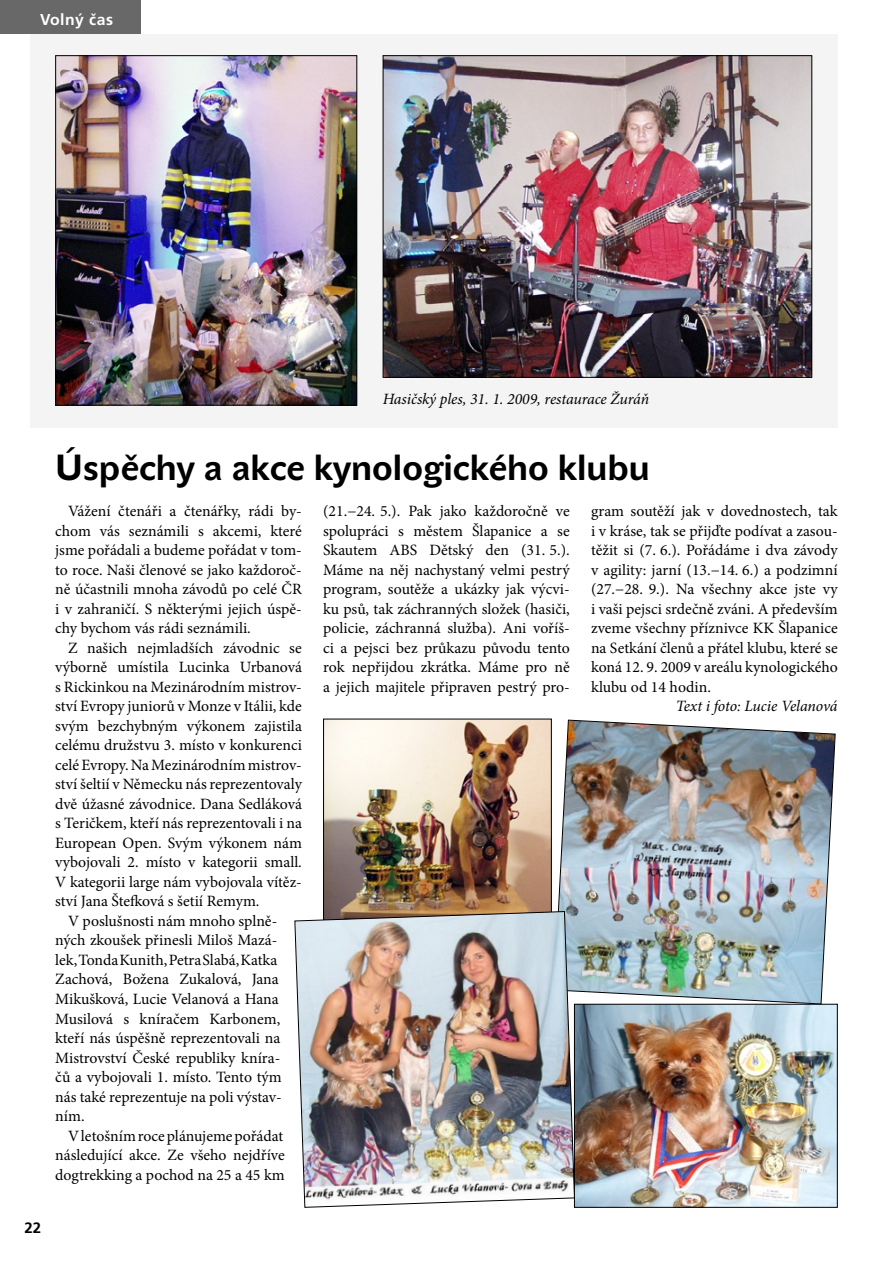
<style>
.page{position:relative;width:893px;height:1263px;background:#fff}
.page>*{position:absolute;margin:0;border:0;box-sizing:border-box;transform-origin:0 0}
.t1{font:700 36px "John Sans Text Pro";color:#000}
.t2{font:15.75px/19.5px "Minion Pro";color:#000;text-align:justify}
.t3{font:italic 15.75px "Minion Pro";letter-spacing:-.01em;color:#000}
.t4{font:700 15.75px "Frutiger CE";letter-spacing:.03em;color:#fff}
.t5{font:700 15px "Frutiger CE";color:#000}
</style>
<div class="page">
<div style="left:30px;top:34px;width:808px;height:394px;background:#f4f4f4"></div>
<img style="left:57px;top:57px;width:298px;height:346px">
<div style="left:55px;top:55px;width:302px;height:350px;border:1px solid #000"></div>
<img style="left:385px;top:57px;width:425px;height:319px">
<div style="left:383px;top:55px;width:429px;height:323px;border:1px solid #000"></div>
<img style="left:325px;top:721px;width:225px;height:190px">
<div style="left:323px;top:719px;width:229px;height:209px;border:1px solid #000"></div>
<img style="left:576px;top:1006px;width:260px;height:200px">
<div style="left:574px;top:1004px;width:264px;height:204px;border:1px solid #000"></div>
<img style="left:557px;top:719px;width:279px;height:286px">
<img style="left:294px;top:911px;width:281px;height:297px">
<div style="left:0;top:0;width:140px;height:34px;background:#686868"></div>
<p class="t4" style="left:40px;top:11px;width:74px">Volný čas</p>
<p class="t3" style="left:383px;top:388px;width:268px">Hasičský ples, 31. 1. 2009, restaurace Žuráň</p>
<p class="t1" style="left:55px;top:446px;width:596px">Úspěchy a akce kynologického klubu</p>
<p class="t2" style="left:68px;top:502px;width:235px">Vážení čtenáři a čtenářky, rádi by-</p>
<p class="t2" style="left:55px;top:521px;width:248px">chom vás seznámili s akcemi, které</p>
<p class="t2" style="left:55px;top:541px;width:248px">jsme pořádali a budeme pořádat v tom-</p>
<p class="t2" style="left:55px;top:560px;width:248px">to roce. Naši členové se jako každoroč-</p>
<p class="t2" style="left:55px;top:580px;width:248px">ně účastnili mnoha závodů po celé ČR</p>
<p class="t2" style="left:55px;top:599px;width:248px">i v zahraničí. S některými jejich úspě-</p>
<p class="t2" style="left:55px;top:619px;width:197px">chy bychom vás rádi seznámili.</p>
<p class="t2" style="left:68px;top:638px;width:235px">Z našich nejmladších závodnic se</p>
<p class="t2" style="left:55px;top:658px;width:248px">výborně umístila Lucinka Urbanová</p>
<p class="t2" style="left:55px;top:677px;width:248px">s Rickinkou na Mezinárodním mistrov-</p>
<p class="t2" style="left:55px;top:697px;width:248px">ství Evropy juniorů v Monze v Itálii, kde</p>
<p class="t2" style="left:55px;top:716px;width:248px">svým bezchybným výkonem zajistila</p>
<p class="t2" style="left:55px;top:736px;width:248px">celému družstvu 3. místo v konkurenci</p>
<p class="t2" style="left:55px;top:755px;width:248px">celé Evropy. Na Mezinárodním mistrov-</p>
<p class="t2" style="left:55px;top:775px;width:248px">ství šeltií v Německu nás reprezentovaly</p>
<p class="t2" style="left:55px;top:794px;width:248px">dvě úžasné závodnice. Dana Sedláková</p>
<p class="t2" style="left:55px;top:814px;width:248px">s Teričkem, kteří nás reprezentovali i na</p>
<p class="t2" style="left:55px;top:833px;width:248px">European Open. Svým výkonem nám</p>
<p class="t2" style="left:55px;top:853px;width:248px">vybojovali 2. místo v kategorii small.</p>
<p class="t2" style="left:55px;top:872px;width:248px">V kategorii large nám vybojovala vítěz-</p>
<p class="t2" style="left:55px;top:892px;width:206px">ství Jana Štefková s šetií Remym.</p>
<p class="t2" style="left:68px;top:911px;width:211px">V poslušnosti nám mnoho splně-</p>
<p class="t2" style="left:55px;top:931px;width:224px">ných zkoušek přinesli Miloš Mazá-</p>
<p class="t2" style="left:55px;top:950px;width:223px">lek, Tonda Kunith, Petra Slabá, Katka</p>
<p class="t2" style="left:55px;top:970px;width:225px">Zachová, Božena Zukalová, Jana</p>
<p class="t2" style="left:55px;top:989px;width:225px">Mikušková, Lucie Velanová a Hana</p>
<p class="t2" style="left:55px;top:1009px;width:227px">Musilová s kníračem Karbonem,</p>
<p class="t2" style="left:55px;top:1028px;width:227px">kteří nás úspěšně reprezentovali na</p>
<p class="t2" style="left:55px;top:1048px;width:227px">Mistrovství České republiky kníra-</p>
<p class="t2" style="left:55px;top:1067px;width:228px">čů a vybojovali 1. místo. Tento tým</p>
<p class="t2" style="left:55px;top:1087px;width:228px">nás také reprezentuje na poli výstav-</p>
<p class="t2" style="left:55px;top:1106px;width:31px">ním.</p>
<p class="t2" style="left:68px;top:1126px;width:217px">Vletošním roce plánujeme pořádat</p>
<p class="t2" style="left:55px;top:1145px;width:231px">následující akce. Ze všeho nejdříve</p>
<p class="t2" style="left:55px;top:1165px;width:231px">dogtrekking a pochod na 25 a 45 km</p>
<p class="t2" style="left:323px;top:502px;width:248px">(21.−24. 5.). Pak jako každoročně ve spolupráci s městem Šlapanice a se Skautem ABS Dětský den (31. 5.).<br>Máme na něj nachystaný velmi pestrý program, soutěže a ukázky jak výcvi&shy;ku psů, tak záchranných složek (hasiči, policie, záchranná služba). Ani voříš&shy;ci a pejsci bez průkazu původu tento rok nepřijdou zkrátka. Máme pro ně a jejich majitele připraven pestrý pro-</p>
<p class="t2" style="left:591px;top:502px;width:248px">gram soutěží jak v dovednostech, tak</p>
<p class="t2" style="left:591px;top:521px;width:248px">i v kráse, tak se přijďte podívat a zasou-</p>
<p class="t2" style="left:591px;top:541px;width:248px">těžit si (7. 6.). Pořádáme i dva závody</p>
<p class="t2" style="left:591px;top:560px;width:248px">v agility: jarní (13.−14. 6.) a podzimní</p>
<p class="t2" style="left:591px;top:580px;width:248px">(27.−28. 9.). Na všechny akce jste vy</p>
<p class="t2" style="left:591px;top:599px;width:248px">i vaši pejsci srdečně zváni. A především</p>
<p class="t2" style="left:591px;top:619px;width:248px">zveme všechny příznivce KK Šlapanice</p>
<p class="t2" style="left:591px;top:638px;width:248px">na Setkání členů a přátel klubu, které se</p>
<p class="t2" style="left:591px;top:658px;width:248px">koná 12. 9. 2009 v areálu kynologického</p>
<p class="t2" style="left:591px;top:677px;width:121px">klubu od 14 hodin.</p>
<p class="t3" style="left:676px;top:696px;width:164px">Text i foto: Lucie Velanová</p>
<p class="t5" style="left:25px;top:1219px;width:9px">22</p>
</div>
